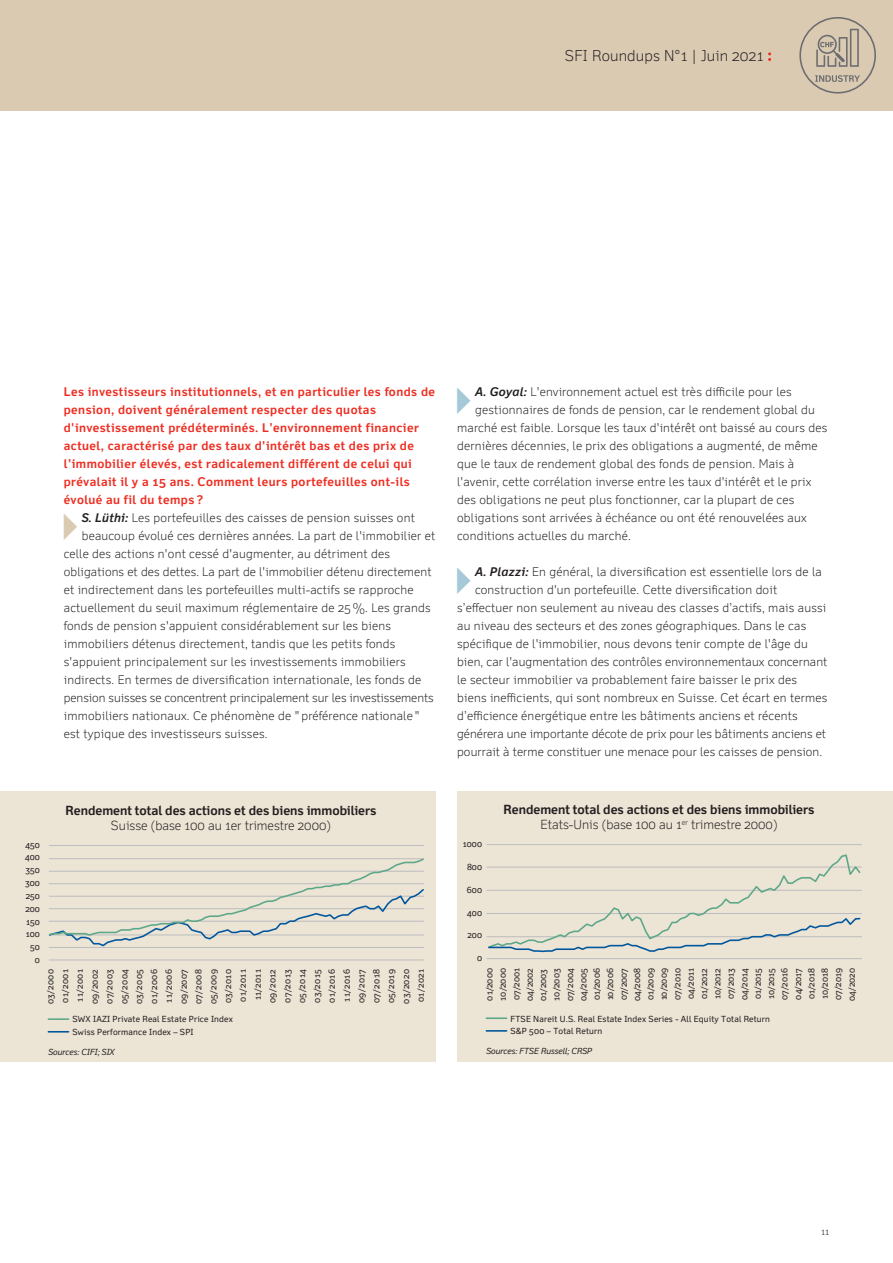
<style>
.page{position:relative;width:893px;height:1263px;background:#fff}
.page>*{position:absolute;margin:0;border:0;box-sizing:border-box;transform-origin:0 0}
.t1{font:300 15px "Felbridge Pro";letter-spacing:.01em;color:#231f20}
.t2{font:700 12.6px/15.1px "Felbridge Pro";color:#231f20;text-align:center}
.Copy{font:300 12px "Felbridge Pro";letter-spacing:.02em;color:#231f20}
.Subtitle_ohne_absatz{font:700 12px/18px "Felbridge Pro";letter-spacing:.04em;color:#ee2e22}
.Copy-2{font:300 12px "Felbridge Pro";color:#231f20}
.t3{font:300 9px "Felbridge Pro";color:#231f20}
.t4{font:8.4px/13.4px "Felbridge Pro";color:#231f20;text-align:right}
.t5{font:8.4px/14.9px "Felbridge Pro";letter-spacing:.05em;color:#231f20;text-align:center}
.t6{font:8.4px/12.6px "Felbridge Pro";letter-spacing:.02em;color:#231f20}
.t7{font:italic 8.4px "Felbridge Pro";color:#231f20}
.s1{font-family:"New Baskerville Std";font-weight:400;font-size:16.5px;color:#ee2e22}
.s2{font-weight:700;font-style:italic}
.s3{font-weight:300}
</style>
<div class="page">
<div style="left:0;top:0;width:893px;height:111px;background:#dacab2"></div>
<svg style="left:799px;top:17px;width:77px;height:77px"></svg>
<div style="left:0;top:791px;width:436px;height:270px;background:#ece4d5"></div>
<hr style="left:48px;top:1018px;width:21px;height:2px;background:#5ea88a">
<svg style="left:48px;top:1031px;width:21px;height:1px"></svg>
<hr style="left:49px;top:947px;width:375px;height:1px;background:#bcbdc0">
<hr style="left:49px;top:845px;width:375px;height:1px;background:#bcbdc0">
<hr style="left:49px;top:960px;width:375px;height:1px;background:#bcbdc0">
<svg style="left:48px;top:858px;width:376px;height:89px"></svg>
<div style="left:457px;top:791px;width:436px;height:270px;background:#ece4d5"></div>
<hr style="left:486px;top:1017px;width:21px;height:2px;background:#5ea88a">
<hr style="left:486px;top:1030px;width:21px;height:2px;background:#01579d">
<hr style="left:487px;top:844px;width:375px;height:1px;background:#bcbdc0">
<hr style="left:487px;top:958px;width:375px;height:1px;background:#bcbdc0">
<svg style="left:487px;top:854px;width:375px;height:99px"></svg>
<p class="t1" style="left:565px;top:47px;width:208px">SFI Roundups N°1 | Juin 2021 <span class="s1">:</span></p>
<p class="Subtitle_ohne_absatz" style="left:64px;top:382px;width:373px">Les investisseurs institutionnels, et en particulier les fonds de pension, doivent généralement respecter des quotas d'investissement prédéterminés. L'environnement financier actuel, caractérisé par des taux d'intérêt bas et des prix de l'immobilier élevés, est radicalement différent de celui qui prévalait il y a 15 ans. Comment leurs portefeuilles ont-ils évolué au fil du temps ?</p>
<p class="Copy" style="left:82px;top:510px;width:335px"><span class="s2">S. Lüthi:</span> Les portefeuilles des caisses de pension suisses ont</p>
<p class="Copy" style="left:82px;top:528px;width:355px">beaucoup évolué ces dernières années. La part de l'immobilier et</p>
<p class="Copy" style="left:64px;top:546px;width:328px">celle des actions n'ont cessé d'augmenter, au détriment des</p>
<p class="Copy" style="left:64px;top:564px;width:369px">obligations et des dettes. La part de l'immobilier détenu directement</p>
<p class="Copy" style="left:64px;top:582px;width:351px">et indirectement dans les portefeuilles multi-actifs se rapproche</p>
<p class="Copy" style="left:64px;top:600px;width:368px">actuellement du seuil maximum réglementaire de 25%. Les grands</p>
<p class="Copy" style="left:64px;top:618px;width:329px">fonds de pension s'appuient considérablement sur les biens</p>
<p class="Copy" style="left:64px;top:636px;width:333px">immobiliers détenus directement, tandis que les petits fonds</p>
<p class="Copy" style="left:64px;top:654px;width:343px">s'appuient principalement sur les investissements immobiliers</p>
<p class="Copy" style="left:64px;top:672px;width:359px">indirects. En termes de diversification internationale, les fonds de</p>
<p class="Copy-2" style="left:64px;top:690px;width:372px">pension suisses se concentrent principalement sur les investissements</p>
<p class="Copy" style="left:64px;top:708px;width:357px">immobiliers nationaux. Ce phénomène de " préférence nationale "</p>
<p class="Copy" style="left:64px;top:726px;width:205px">est typique des investisseurs suisses.</p>
<p class="Copy" style="left:475px;top:384px;width:318px"><span class="s2">A. Goyal:</span> L'environnement actuel est très difficile pour les</p>
<p class="Copy" style="left:475px;top:402px;width:341px">gestionnaires de fonds de pension, car le rendement global du</p>
<p class="Copy" style="left:457px;top:420px;width:372px">marché est faible. Lorsque les taux d'intérêt ont baissé au cours des</p>
<p class="Copy" style="left:457px;top:438px;width:362px">dernières décennies, le prix des obligations a augmenté, de même</p>
<p class="Copy" style="left:457px;top:456px;width:339px">que le taux de rendement global des fonds de pension. Mais à</p>
<p class="Copy" style="left:457px;top:474px;width:356px">l'avenir, cette corrélation inverse entre les taux d'intérêt et le prix</p>
<p class="Copy" style="left:457px;top:492px;width:339px">des obligations ne peut plus fonctionner, car la plupart de ces</p>
<p class="Copy" style="left:457px;top:510px;width:351px">obligations sont arrivées à échéance ou ont été renouvelées aux</p>
<p class="Copy" style="left:457px;top:528px;width:175px">conditions actuelles du marché.</p>
<p class="Copy" style="left:475px;top:564px;width:348px"><span class="s2">A. Plazzi:</span> En général, la diversification est essentielle lors de la</p>
<p class="Copy" style="left:475px;top:582px;width:304px">construction d'un portefeuille. Cette diversification doit</p>
<p class="Copy" style="left:457px;top:600px;width:371px">s’effectuer non seulement au niveau des classes d’actifs, mais aussi</p>
<p class="Copy" style="left:457px;top:618px;width:351px">au niveau des secteurs et des zones géographiques. Dans le cas</p>
<p class="Copy" style="left:457px;top:636px;width:352px">spécifique de l'immobilier, nous devons tenir compte de l'âge du</p>
<p class="Copy" style="left:457px;top:654px;width:372px">bien, car l'augmentation des contrôles environnementaux concernant</p>
<p class="Copy" style="left:457px;top:672px;width:341px">le secteur immobilier va probablement faire baisser le prix des</p>
<p class="Copy" style="left:457px;top:690px;width:372px">biens inefficients, qui sont nombreux en Suisse. Cet écart en termes</p>
<p class="Copy" style="left:457px;top:708px;width:342px">d’efficience énergétique entre les bâtiments anciens et récents</p>
<p class="Copy" style="left:457px;top:726px;width:370px">générera une importante décote de prix pour les bâtiments anciens et</p>
<p class="Copy" style="left:457px;top:744px;width:366px">pourrait à terme constituer une menace pour les caisses de pension.</p>
<p class="t2" style="left:66px;top:803px;width:312px">Rendement total des actions et des biens immobiliers<br><span class="s3">Suisse (base 100 au 1er trimestre 2000)</span></p>
<p class="t2" style="left:503px;top:802px;width:312px">Rendement total des actions et des biens immobiliers<br><span class="s3">Etats-Unis (base 100 au 1</span><sup>er</sup> <span class="s3">trimestre 2000)</span></p>
<p class="t4" style="left:25px;top:838px;width:16px;line-height:12.8px">450<br>400<br>350<br>300<br>250<br>200<br>150<br>100<br>50<br>0</p>
<p class="t6" style="left:463px;top:837px;width:21px">1000</p>
<p class="t6" style="left:467px;top:860px;width:17px">800</p>
<p class="t6" style="left:467px;top:883px;width:17px">600</p>
<p class="t6" style="left:467px;top:906px;width:16px">400</p>
<p class="t6" style="left:467px;top:929px;width:16px">200</p>
<p class="t6" style="left:477px;top:952px;width:7px">0</p>
<p class="t5" style="left:43px;top:1004px;width:37px;rotate:-90deg">03/2000<br>01/2001<br>11/2001<br>09/2002<br>07/2003<br>05/2004<br>03/2005<br>01/2006<br>11/2006<br>09/2007<br>07/2008<br>05/2009<br>03/2010<br>01/2011<br>11/2011<br>09/2012<br>07/2013<br>05/2014<br>03/2015<br>01/2016<br>11/2016<br>09/2017<br>07/2018<br>05/2019<br>03/2020<br>01/2021</p>
<p class="t4" style="left:483px;top:1001px;width:35px;text-align:center;rotate:-90deg">01/2000<br>10/2000<br>07/2001<br>04/2002<br>01/2003<br>10/2003<br>07/2004<br>04/2005<br>01/2006<br>10/2006<br>07/2007<br>04/2008<br>01/2009<br>10/2009<br>07/2010<br>04/2011<br>01/2012<br>10/2012<br>07/2013<br>04/2014<br>01/2015<br>10/2015<br>07/2016<br>04/2017<br>01/2018<br>10/2018<br>07/2019<br>04/2020</p>
<p class="t6" style="left:73px;top:1013px;width:162px">SWX IAZI Private Real Estate Price Index<br>Swiss Performance Index – SPI</p>
<p class="t6" style="left:510px;top:1012px;width:261px">FTSE Nareit U.S. Real Estate Index Series - All Equity Total Return<br>S&amp;P 500 – Total Return</p>
<p class="t7" style="left:48px;top:1047px;width:68px">Sources: CIFI; SIX</p>
<p class="t7" style="left:486px;top:1046px;width:107px">Sources: FTSE Russell; CRSP</p>
<p class="t3" style="left:821px;top:1226px;width:10px">11</p>
</div>
